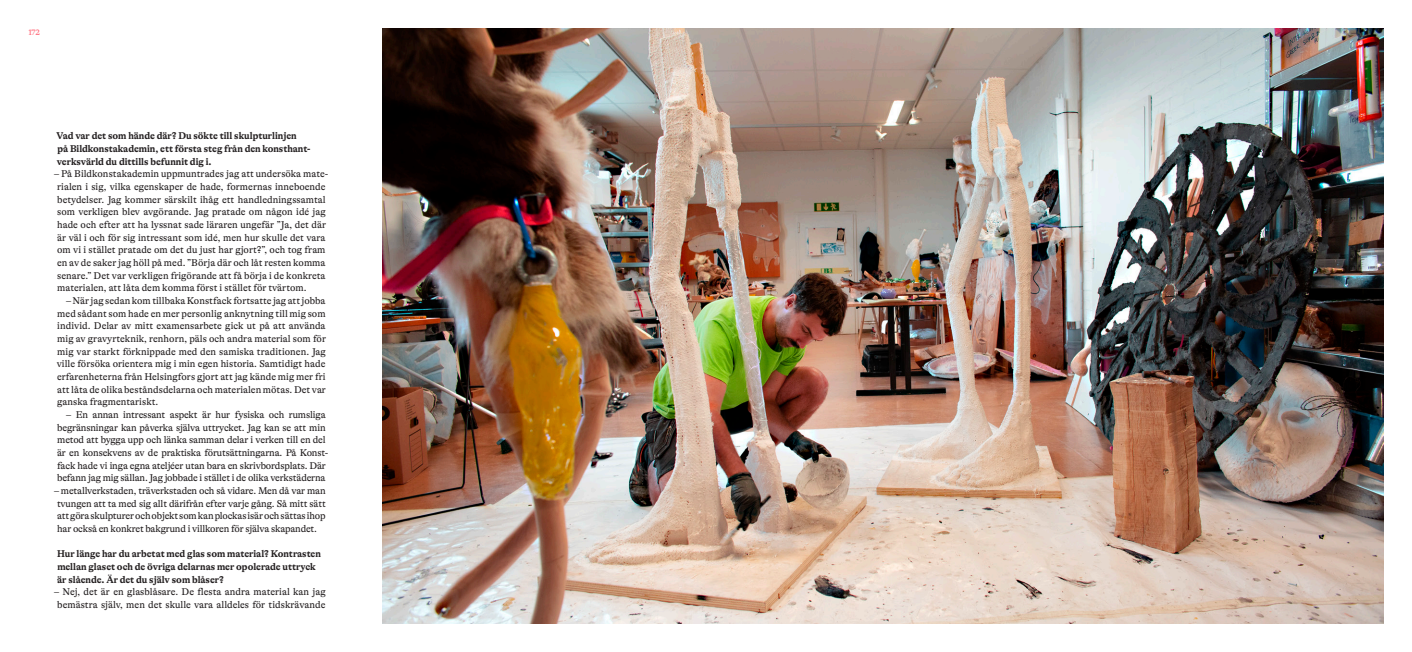
<style>
.page{position:relative;width:1412px;height:652px;background:#fff}
.page>*{position:absolute;margin:0;border:0;box-sizing:border-box;transform-origin:0 0}
.t1{font:10px/12.7px "GT Alpina";letter-spacing:-.01em;color:#231f20}
.t2{font:700 10px/12.7px "GT Alpina";color:#231f20}
.t3{font:500 8px "GT Alpina";color:#ff707f}
</style>
<div class="page">
<img style="left:383px;top:28px;width:1000px;height:596px">
<p class="t3" style="left:28px;top:28px;width:13px">172</p>
<p class="t2" style="left:57px;top:130px;width:255px">Vad var det som hände där? Du sökte till skulpturlinjen<br>på Bildkonstakademin, ett första steg från den konsthant&shy;verksvärld du dittills befunnit dig i.</p>
<p class="t1" style="left:57px;top:168px;width:273px;text-indent:-3px">– På Bildkonstakademin uppmuntrades jag att undersöka mate&shy;rialen i sig, vilka egenskaper de hade, formernas inneboende betydelser. Jag kommer särskilt ihåg ett handledningssamtal som verkligen blev avgörande. Jag pratade om någon idé jag hade och efter att ha lyssnat sade läraren ungefär ”Ja, det där är väl i och för sig intressant som idé, men hur skulle det vara om vi i stället pratade om det du just har gjort?”, och tog fram en av de saker jag höll på med. ”Börja där och låt resten komma senare.” Det var verkligen frigörande att få börja i de konkreta materialen, att låta dem komma först i stället för tvärtom.</p>
<p class="t1" style="left:57px;top:294px;width:271px;text-align:justify;text-indent:9px">– När jag sedan kom tillbaka Konstfack fortsatte jag att jobba med sådant som hade en mer personlig anknytning till mig som individ. Delar av mitt examensarbete gick ut på att använda mig av gravyrteknik, renhorn, päls och andra material som för mig var starkt förknippade med den samiska traditionen. Jag ville försöka orientera mig i min egen historia. Samtidigt hade erfarenheterna från Helsingfors gjort att jag kände mig mer fri att låta de olika beståndsdelarna och materialen mötas. Det var ganska fragmentariskt.</p>
<p class="t1" style="left:57px;top:408px;width:273px;text-indent:9px">– En annan intressant aspekt är hur fysiska och rumsliga begränsningar kan påverka själva uttrycket. Jag kan se att min metod att bygga upp och länka samman delar i verken till en del är en konsekvens av de praktiska förutsättningarna. På Konst&shy;fack hade vi inga egna ateljéer utan bara en skrivbordsplats. Där befann jag mig sällan. Jag jobbade i stället i de olika verkstäderna</p>
<p class="t1" style="left:54px;top:484px;width:273px;text-align:justify">– metallverkstaden, träverkstaden och så vidare. Men då var man tvungen att ta med sig allt därifrån efter varje gång. Så mitt sätt att göra skulpturer och objekt som kan plockas isär och sättas ihop har också en konkret bakgrund i villkoren för själva skapandet.</p>
<p class="t2" style="left:57px;top:548px;width:265px">Hur länge har du arbetat med glas som material? Kontrasten mellan glaset och de övriga delarnas mer opolerade uttryck är slående. Är det du själv som blåser?</p>
<p class="t1" style="left:54px;top:586px;width:273px;text-align:center">– Nej, det är en glasblåsare. De flesta andra material kan jag bemästra själv, men det skulle vara alldeles för tidskrävande</p>
</div>
